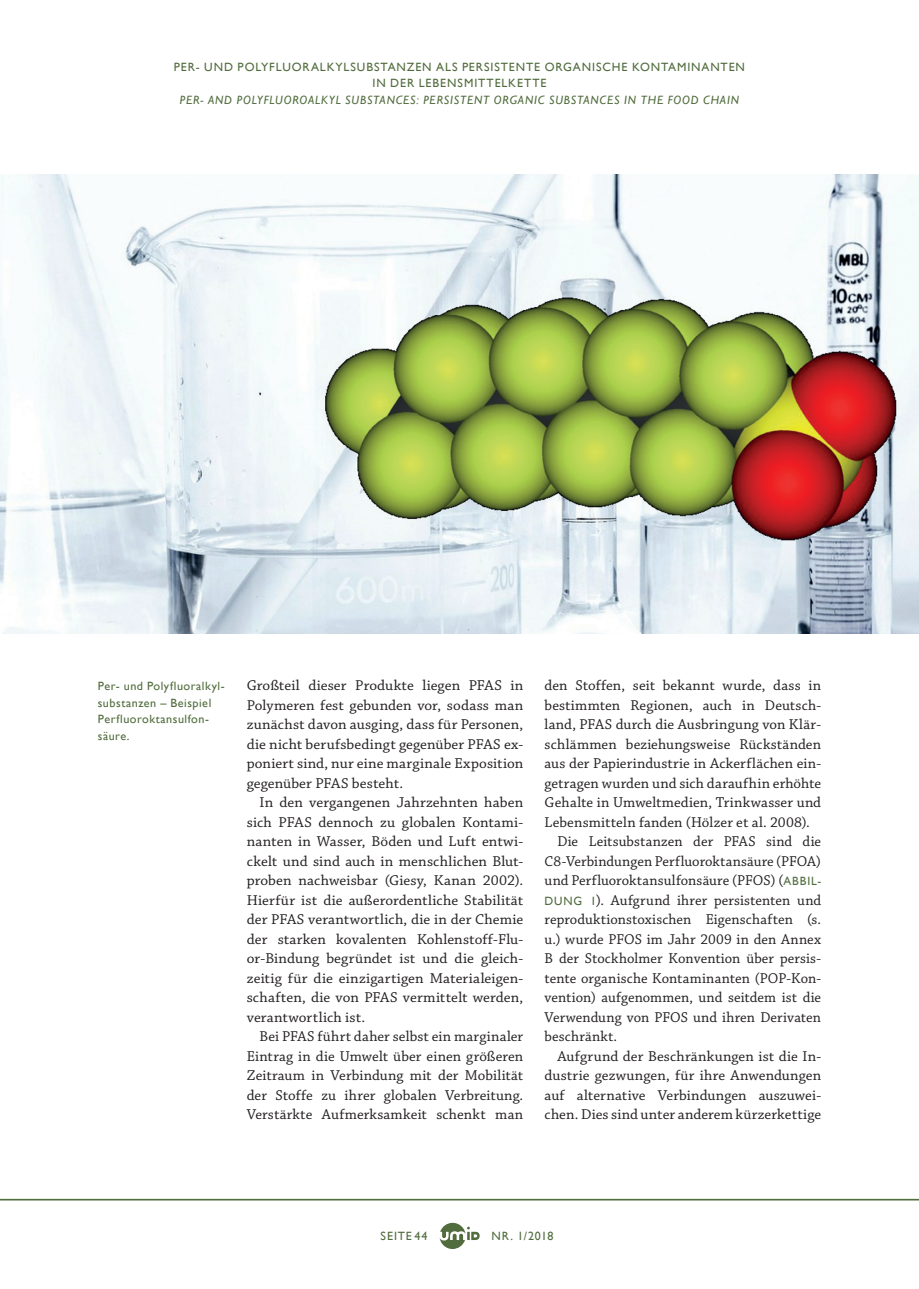
<style>
.page{position:relative;width:919px;height:1289px;background:#fff}
.page>*{position:absolute;margin:0;border:0;box-sizing:border-box;transform-origin:0 0}
.fließtext{font:15px/19.5px "Chaparral Pro";letter-spacing:.01em;color:#231f20;text-align:justify}
.fließtext_erster_abs{font:15px/19.5px "Chaparral Pro";letter-spacing:.005em;color:#231f20;text-align:justify}
.abbildung_HÄNGEND{font:12px/16.5px "Gill Sans";letter-spacing:.065em;color:#516c3d;text-align:center}
.t1{font:italic 12px "Gill Sans";letter-spacing:.07em;color:#516c3d}
.abbildung_HÄNGEND-2{font:12px/16.5px "Gill Sans";letter-spacing:.04em;color:#516c3d}
.s1{font-family:"Gill Sans";font-size:12px;color:#516c3d}
</style>
<div class="page">
<hr style="left:0;top:1198px;width:918px;height:2px;background:#516c3d">
<img style="left:0;top:175px;width:918px;height:458px">
<svg style="left:439px;top:1222px;width:40px;height:26px"></svg>
<p class="abbildung_HÄNGEND" style="left:174px;top:59px;width:572px">PER- UND POLYFLUORALKYLSUBSTANZEN ALS PERSISTENTE ORGANISCHE KONTAMINANTEN<br>IN DER LEBENSMITTELKETTE</p>
<p class="t1" style="left:180px;top:93px;width:560px">PER- AND POLYFLUOROALKYL SUBSTANCES: PERSISTENT ORGANIC SUBSTANCES IN THE FOOD CHAIN</p>
<p class="abbildung_HÄNGEND-2" style="left:98px;top:678px;width:128px">Per- und Polyfluoralkyl&shy;substanzen – Beispiel<br>Perfluoroktansulfon&shy;säure.</p>
<p class="fließtext_erster_abs" style="left:247px;top:676px;width:278px">Großteil dieser Produkte liegen PFAS in Polymeren fest gebunden vor, sodass man zunächst davon ausging, dass für Personen, die nicht berufsbedingt gegenüber PFAS ex&shy;poniert sind, nur eine marginale Exposition gegenüber PFAS besteht.</p>
<p class="fließtext" style="left:247px;top:793px;width:278px;text-indent:13px">In den vergangenen Jahrzehnten haben sich PFAS dennoch zu globalen Kontami&shy;nanten in Wasser, Böden und Luft entwi&shy;ckelt und sind auch in menschlichen Blut&shy;proben nachweisbar (Giesy, Kanan 2002).<br>Hierfür ist die außerordentliche Stabilität der PFAS verantwortlich, die in der Chemie der starken kovalenten Kohlenstoff-Flu&shy;or-Bindung begründet ist und die gleich&shy;zeitig für die einzigartigen Materialeigen&shy;schaften, die von PFAS vermittelt werden, verantwortlich ist.</p>
<p class="fließtext" style="left:247px;top:1027px;width:278px;text-indent:13px">Bei PFAS führt daher selbst ein marginaler Eintrag in die Umwelt über einen größeren Zeitraum in Verbindung mit der Mobilität der Stoffe zu ihrer globalen Verbreitung.<br>Verstärkte Aufmerksamkeit schenkt man</p>
<p class="fließtext" style="left:544px;top:676px;width:278px">den Stoffen, seit bekannt wurde, dass in bestimmten Regionen, auch in Deutsch&shy;land, PFAS durch die Ausbringung von Klär&shy;schlämmen beziehungsweise Rückständen aus der Papierindustrie in Ackerflächen ein&shy;getragen wurden und sich daraufhin erhöhte Gehalte in Umweltmedien, Trinkwasser und Lebensmitteln fanden (Hölzer et al. 2008).</p>
<p class="fließtext" style="left:544px;top:832px;width:278px;text-indent:13px">Die Leitsubstanzen der PFAS sind die C8-Verbindungen Perfluoroktansäure (PFOA) und Perfluoroktansulfonsäure (PFOS) (<span class="s1">ABBIL-DUNG 1</span>). Aufgrund ihrer persistenten und reproduktionstoxischen Eigenschaften (s. u.) wurde PFOS im Jahr 2009 in den Annex B der Stockholmer Konvention über persis&shy;tente organische Kontaminanten (POP-Kon&shy;vention) aufgenommen, und seitdem ist die Verwendung von PFOS und ihren Derivaten beschränkt.</p>
<p class="fließtext" style="left:544px;top:1046px;width:278px;text-indent:13px">Aufgrund der Beschränkungen ist die In&shy;dustrie gezwungen, für ihre Anwendungen auf alternative Verbindungen auszuwei&shy;chen. Dies sind unter anderem kürzerkettige</p>
<p class="abbildung_HÄNGEND" style="left:380px;top:1227px;width:49px">SEITE 44</p>
<p class="abbildung_HÄNGEND" style="left:491px;top:1227px;width:63px">NR. 1/2018</p>
</div>
